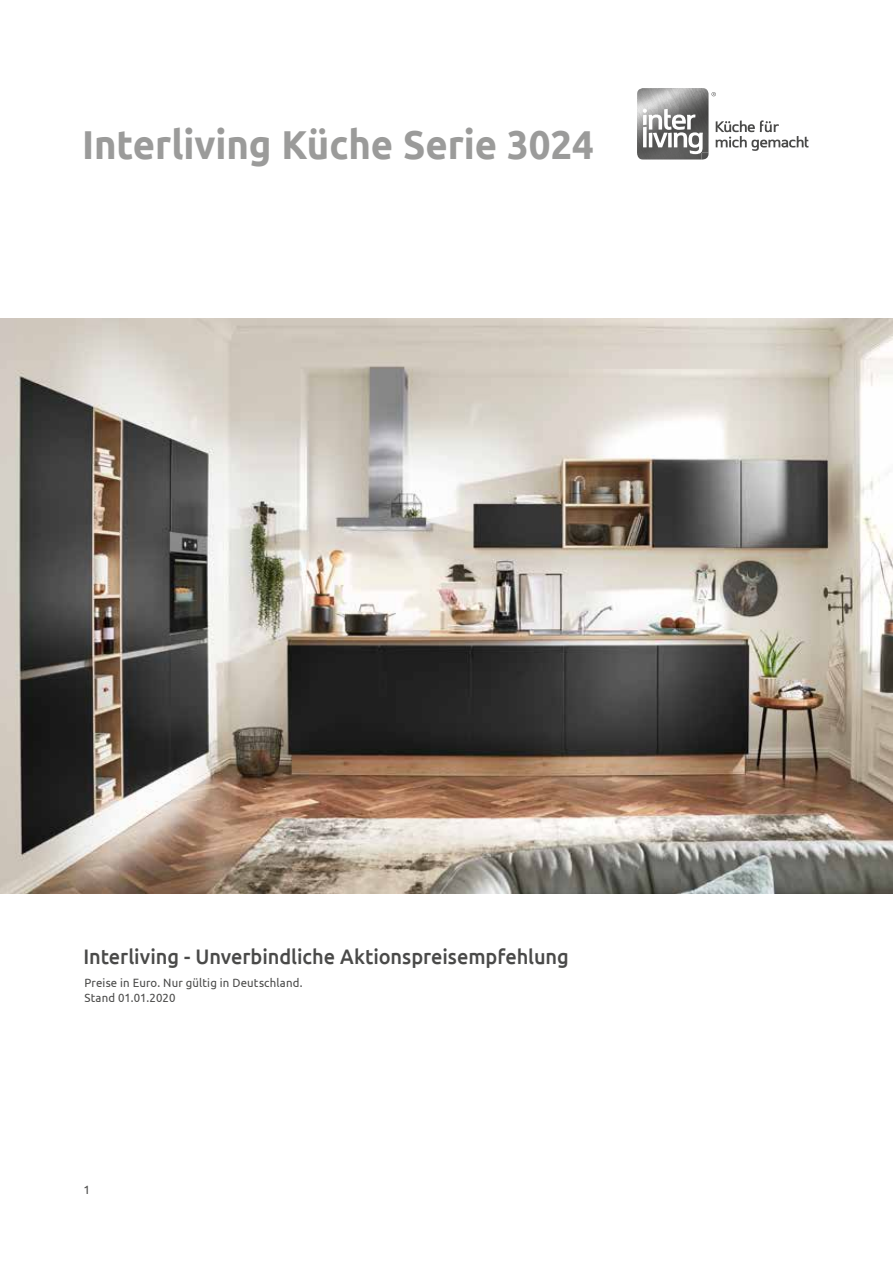
<style>
.page{position:relative;width:893px;height:1263px;background:#fff}
.page>*{position:absolute;margin:0;border:0;box-sizing:border-box;transform-origin:0 0}
.t1{font:700 40.35px "Ubuntu";letter-spacing:-.005em;color:#9b9b9a;scale:.95 1}
.t2{font:500 21px "Ubuntu";letter-spacing:-.005em;color:#4a4a49;scale:.95 1}
.t3{font:12px/15px "Ubuntu";letter-spacing:.015em;color:#4a4a49;scale:.95 1}
.t4{font:12px "Ubuntu";letter-spacing:.015em;color:#4a4a49}
</style>
<div class="page">
<img style="left:637px;top:88px;width:64px;height:72px">
<img style="left:701px;top:88px;width:7px;height:21px">
<svg style="left:643px;top:109px;width:65px;height:51px"></svg>
<svg style="left:715px;top:120px;width:94px;height:31px"></svg>
<svg style="left:712px;top:92px;width:4px;height:4px"></svg>
<img style="left:0;top:319px;width:893px;height:574px">
<h1 class="t1" style="left:82px;top:121px;width:540px">Interliving Küche Serie 3024</h1>
<h2 class="t2" style="left:83px;top:943px;width:513px">Interliving - Unverbindliche Aktionspreisempfehlung</h2>
<p class="t3" style="left:84px;top:975px;width:231px">Preise in Euro. Nur gültig in Deutschland.<br>Stand 01.01.2020</p>
<p class="t4" style="left:83px;top:1183px;width:8px">1</p>
</div>
